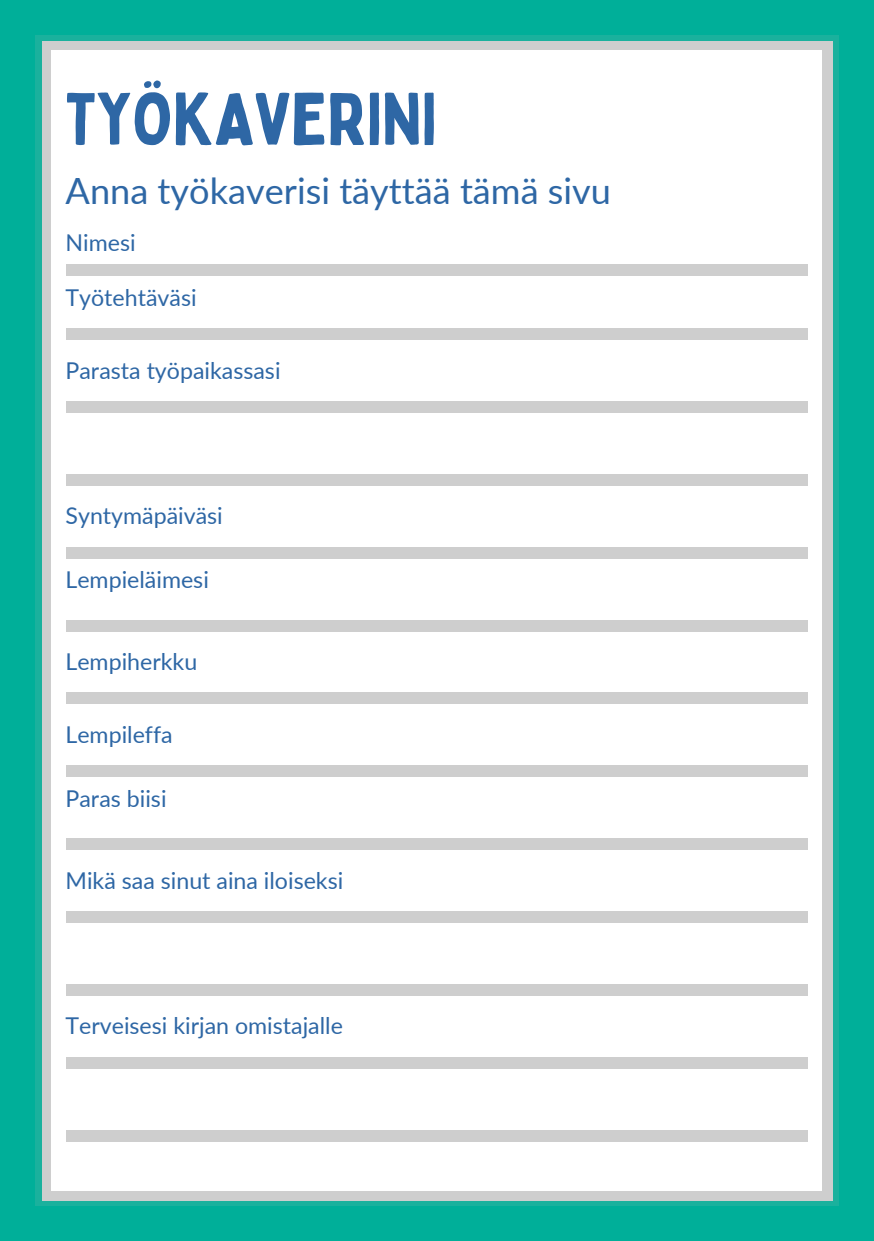
<style>
.page{position:relative;width:874px;height:1241px;background:#fff}
.page>*{position:absolute;margin:0;border:0;box-sizing:border-box;transform-origin:0 0}
.t1{font:72.45px "Bobby Jones";color:#2e67a5}
.t2{font:36.23px "Lato";color:#2e67a5}
.t3{font:23.1px "Lato";color:#2e67a5}
</style>
<div class="page">
<img style="left:35px;top:35px;width:803px;height:1170px">
<div style="left:5px;top:0;width:868px;height:35px;background:#00af99"></div>
<div style="left:5px;top:1205px;width:868px;height:35px;background:#00af99"></div>
<div style="left:838px;top:0;width:35px;height:1240px;background:#00af99"></div>
<div style="left:0;top:0;width:35px;height:1240px;background:#00af99"></div>
<h1 class="t1" style="left:65px;top:71px;width:372px">TYÖKAVERINI</h1>
<h2 class="t2" style="left:65px;top:164px;width:547px">Anna työkaverisi täyttää tämä sivu</h2>
<p class="t3" style="left:65px;top:226px;width:72px">Nimesi</p>
<p class="t3" style="left:65px;top:281px;width:132px">Työtehtäväsi</p>
<p class="t3" style="left:65px;top:354px;width:216px">Parasta työpaikassasi</p>
<p class="t3" style="left:65px;top:499px;width:159px">Syntymäpäiväsi</p>
<p class="t3" style="left:65px;top:563px;width:145px">Lempieläimesi</p>
<p class="t3" style="left:65px;top:645px;width:133px">Lempiherkku</p>
<p class="t3" style="left:65px;top:717px;width:109px">Lempileffa</p>
<p class="t3" style="left:65px;top:782px;width:102px">Paras biisi</p>
<p class="t3" style="left:65px;top:863px;width:279px">Mikä saa sinut aina iloiseksi</p>
<p class="t3" style="left:65px;top:1009px;width:279px">Terveisesi kirjan omistajalle</p>
</div>
